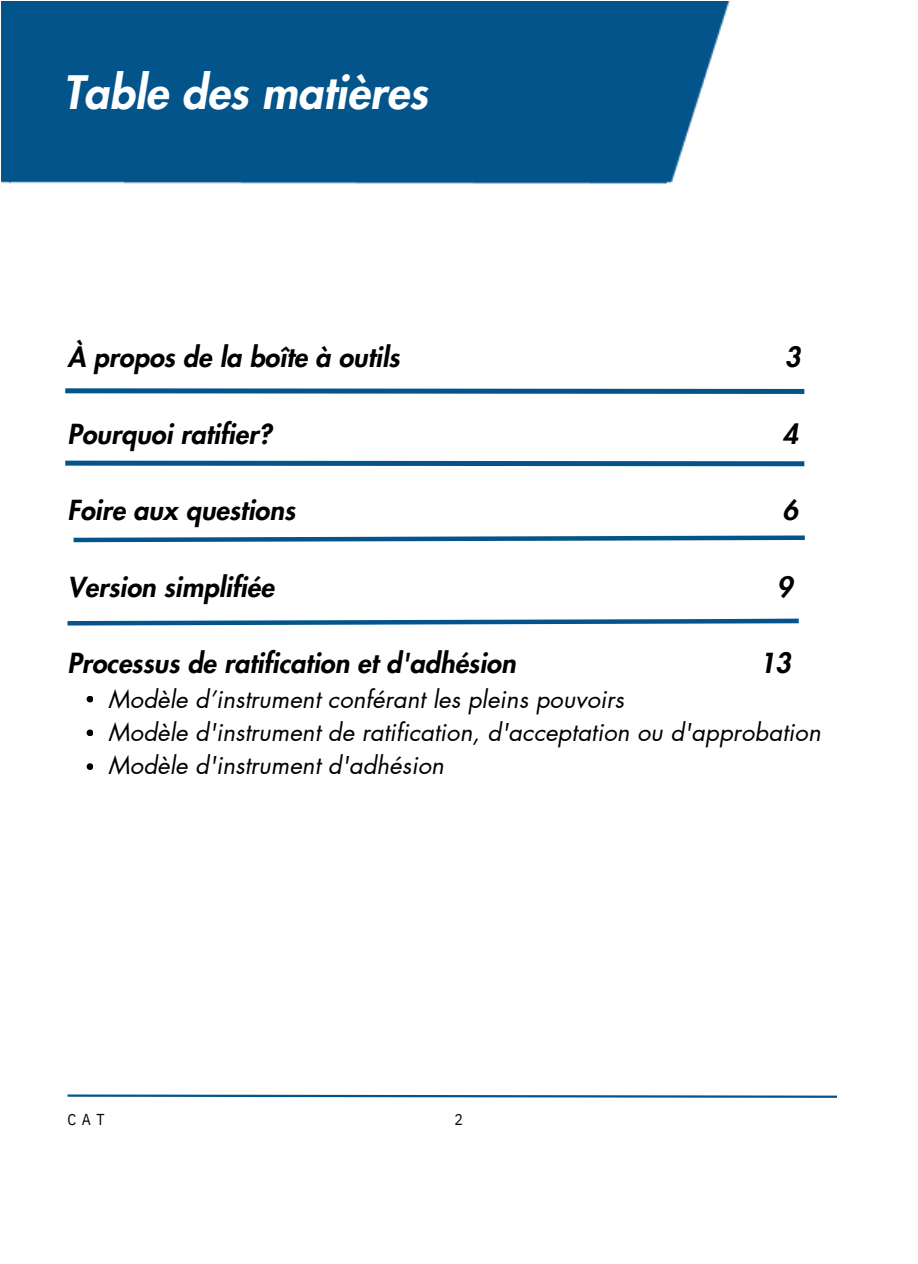
<style>
.page{position:relative;width:918px;height:1264px;background:#fff}
.page>*{position:absolute;margin:0;border:0;box-sizing:border-box;transform-origin:0 0}
.t1{font:italic 800 45px "Futura LT Pro";letter-spacing:.005em;color:#fff}
.t2{font:italic 800 27px "Futura LT Pro";color:#000}
.t3{font:italic 24px/32.7px "Futura LT Pro";color:#000}
.t4{font:15.75px "IBM Plex Sans Cond";color:#000}
.t5{font:15.75px "IBM Plex Sans Cond";color:#0e0e0e}
</style>
<div class="page">
<svg style="left:87px;top:696px;width:6px;height:6px"></svg>
<svg style="left:87px;top:729px;width:6px;height:7px"></svg>
<svg style="left:87px;top:763px;width:6px;height:7px"></svg>
<div style="left:1px;top:1px;width:124px;height:183px;background:#03548b"></div>
<div style="left:125px;top:1px;width:117px;height:183px;background:#03548b"></div>
<div style="left:242px;top:1px;width:115px;height:183px;background:#03548b"></div>
<div style="left:357px;top:1px;width:117px;height:183px;background:#03548b"></div>
<div style="left:474px;top:1px;width:117px;height:183px;background:#03548b"></div>
<div style="left:591px;top:1px;width:72px;height:183px;background:#03548b"></div>
<img style="left:663px;top:1px;width:66px;height:183px">
<svg style="left:65px;top:388px;width:739px;height:6px"></svg>
<svg style="left:65px;top:460px;width:739px;height:6px"></svg>
<svg style="left:68px;top:1094px;width:769px;height:3px"></svg>
<svg style="left:68px;top:618px;width:731px;height:7px"></svg>
<svg style="left:74px;top:535px;width:731px;height:7px"></svg>
<p class="t1" style="left:63px;top:72px;width:366px">Table des matières</p>
<h1 class="t2" style="left:68px;top:345px;width:334px">À propos de la boîte à outils</h1>
<p class="t2" style="left:785px;top:345px;width:17px">3</p>
<h2 class="t2" style="left:68px;top:421px;width:206px">Pourquoi ratifier?</h2>
<p class="t2" style="left:782px;top:421px;width:17px">4</p>
<p class="t2" style="left:68px;top:498px;width:229px">Foire aux questions</p>
<h2 class="t2" style="left:782px;top:498px;width:17px">6</h2>
<p class="t2" style="left:68px;top:574px;width:208px">Version simplifiée</p>
<p class="t2" style="left:777px;top:574px;width:17px">9</p>
<p class="t2" style="left:68px;top:651px;width:450px">Processus de ratification et d'adhésion</p>
<p class="t2" style="left:759px;top:651px;width:33px">13</p>
<h2 class="t3" style="left:108px;top:684px;width:714px">Modèle d’instrument conférant les pleins pouvoirs<br>Modèle d'instrument de ratification, d'acceptation ou d'approbation<br>Modèle d'instrument d'adhésion</h2>
<p class="t4" style="left:68px;top:1109px;width:39px">CAT</p>
<p class="t5" style="left:455px;top:1109px;width:10px">2</p>
</div>
